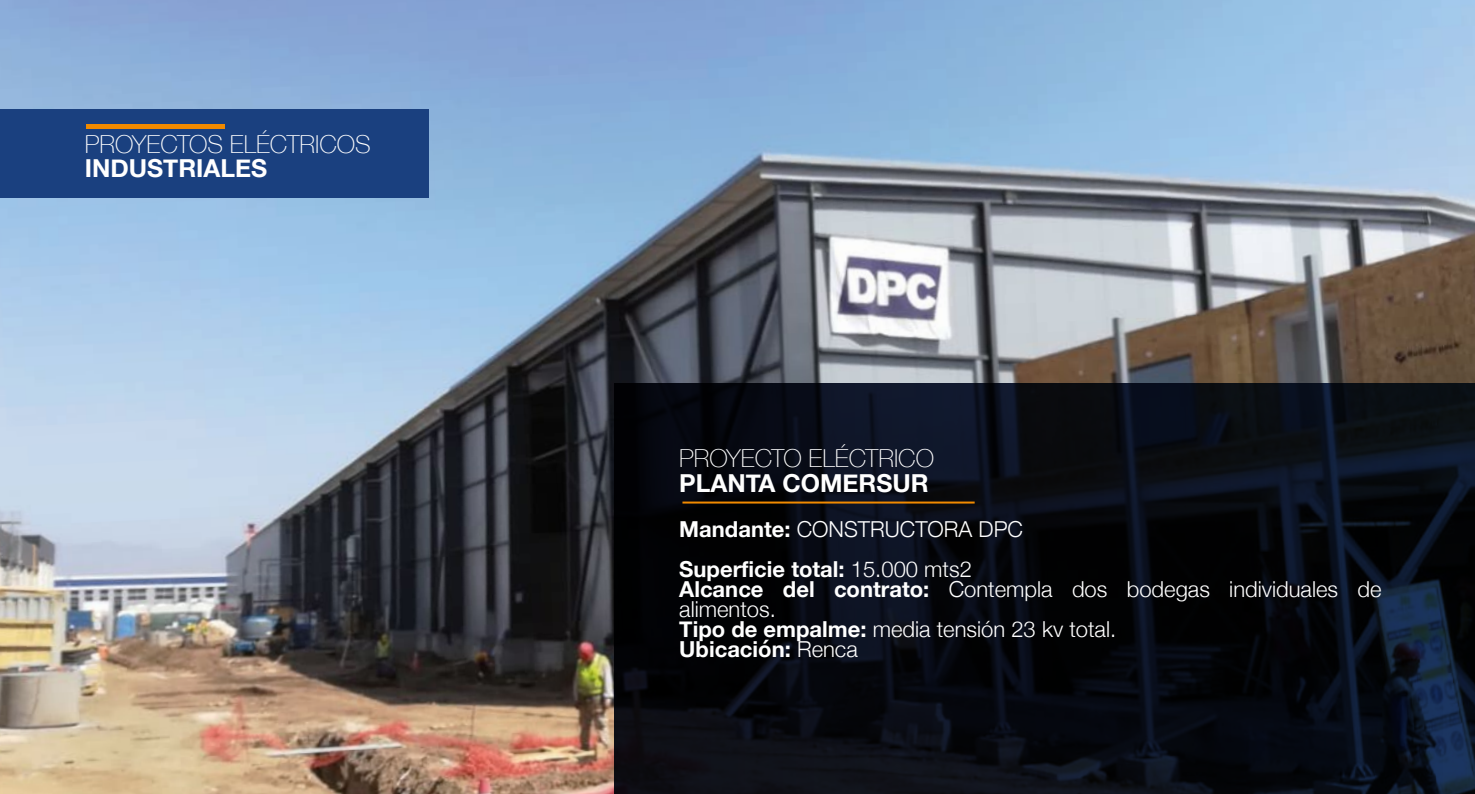
<style>
.page{position:relative;width:1475px;height:794px;background:#fff}
.page>*{position:absolute;margin:0;border:0;box-sizing:border-box;transform-origin:0 0}
.t1{font:100 24.8px "Helvetica Neue";color:#fff}
.t2{font:700 24.8px "Helvetica Neue";color:#fff}
.t3{font:300 22px/20px "Helvetica Neue";color:#fff}
.t4{font:700 22px/40px "Helvetica Neue";color:#fff}
.s1{font-weight:300}
.s2{font-weight:700}
</style>
<div class="page">
<img style="left:0;top:0;width:1474px;height:794px">
<svg style="left:614px;top:384px;width:860px;height:410px;background:#070b13"></svg>
<hr style="left:682px;top:501px;width:292px;height:2px;background:#f18a00">
<div style="left:0;top:109px;width:428px;height:88px;background:#1a407f"></div>
<hr style="left:86px;top:124px;width:139px;height:4px;background:#f18a00">
<p class="t1" style="left:85px;top:125px;width:287px">PROYECTOS ELÉCTRICOS</p>
<p class="t2" style="left:85px;top:149px;width:184px">INDUSTRIALES</p>
<p class="t1" style="left:679px;top:439px;width:256px">PROYECTO ELÉCTRICO</p>
<p class="t2" style="left:679px;top:463px;width:251px">PLANTA COMERSUR</p>
<p class="t4" style="left:679px;top:509px;width:345px">Mandante: <span class="s1">CONSTRUCTORA DPC<br></span>Superficie total: <span class="s1">15.000 mts2</span></p>
<p class="t3" style="left:679px;top:577px;width:703px"><span class="s2">Alcance del contrato:</span> Contempla dos bodegas individuales de alimentos.<br><span class="s2">Tipo de empalme:</span> media tensión 23 kv total.<br><span class="s2">Ubicación:</span> Renca</p>
</div>
